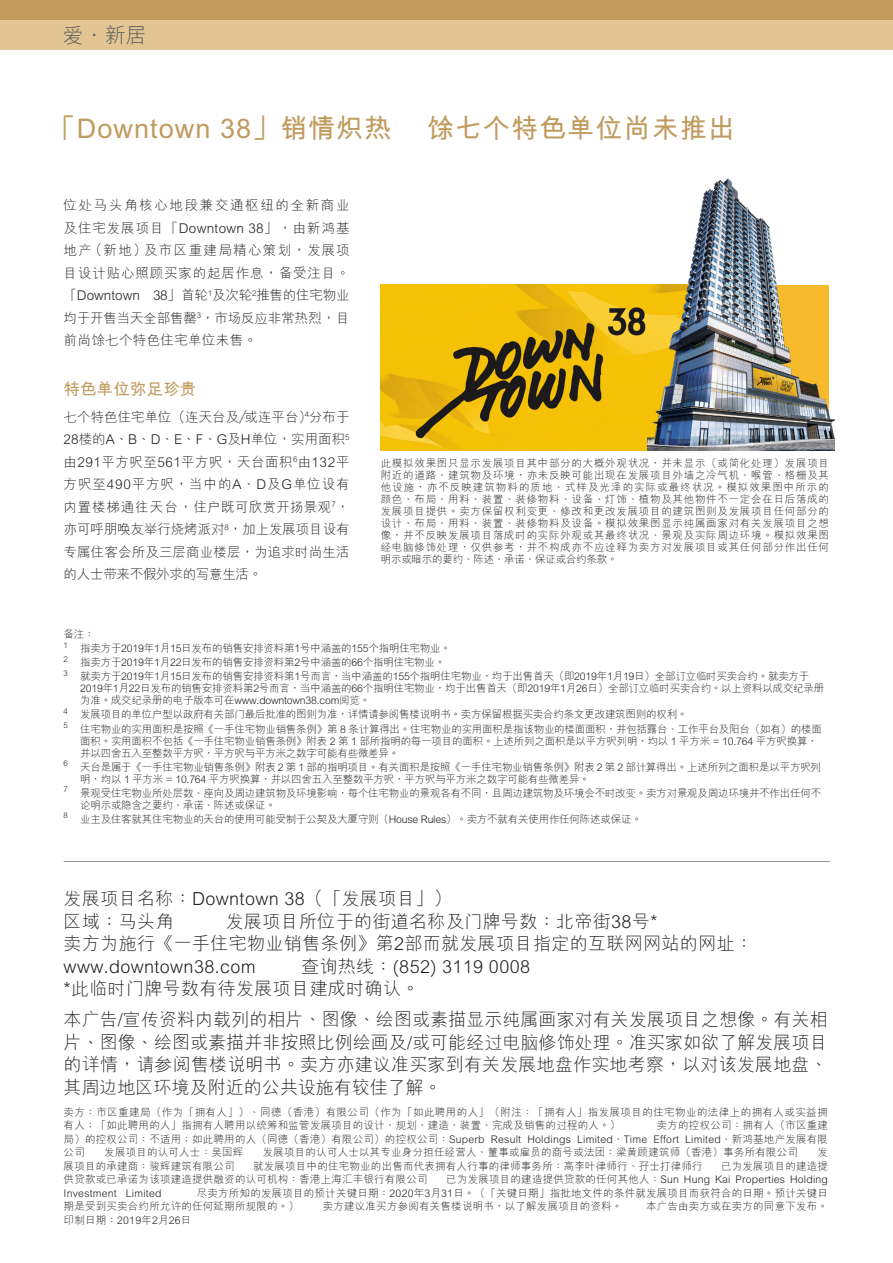
<style>
.page{position:relative;width:893px;height:1263px;background:#fff}
.page>*{position:absolute;margin:0;border:0;box-sizing:border-box;transform-origin:0 0}
.Headline{font:700 27px "M Hei HKS";letter-spacing:.04em;color:#c19b5e}
.t1{font:300 21px "M Hei HKS";color:#57585a}
.賣樓11pt{font:300 18px/22.5px "M Hei HKS";letter-spacing:.02em;color:#231f20}
.Subhead{font:700 16.5px "M Hei HKS";letter-spacing:.01em;color:#c19b5e}
.Subhead-2{font:300 13.5px/22.5px "M Hei HKS";letter-spacing:-.005em;color:#231f20;text-align:justify}
.賣樓7pt{font:300 10.5px/12px "M Hei HKS";letter-spacing:-.02em;color:#231f20}
.賣樓7pt-2{font:300 10.5px/13.5px "M Hei HKS";letter-spacing:.02em;color:#231f20}
.賣樓7pt-3{font:300 10.5px/13.5px "M Hei HKS";letter-spacing:.04em;color:#231f20}
</style>
<div class="page">
<hr style="left:64px;top:861px;width:766px;height:1px;background:#939598">
<img style="left:380px;top:285px;width:267px;height:165px">
<img style="left:647px;top:178px;width:187px;height:272px">
<div style="left:0;top:0;width:893px;height:20px;background:#c19b5e"></div>
<div style="left:0;top:20px;width:893px;height:29px;background:#e2c593"></div>
<p class="t1" style="left:63px;top:20px;width:86px">愛．新居</p>
<p class="Headline" style="left:49px;top:108px;width:344px">「Downtown 38」銷情熾熱</p>
<p class="Headline" style="left:427px;top:108px;width:309px">餘七個特色單位尚未推出</p>
<p class="Subhead-2" style="left:64px;top:193px;width:287px">位處馬頭角核心地段兼交通樞紐的全新商業及住宅發展項目「Downtown 38」，由新鴻基地產（新地）及市區重建局精心策劃，發展項目設計貼心照顧買家的起居作息，備受注目。「Downtown 38」首輪<sup>1</sup>及次輪<sup>2</sup>推售的住宅物業均於開售當天全部售罄<sup>3</sup>，市場反應非常熱烈，目前尚餘七個特色住宅單位未售。</p>
<p class="Subhead" style="left:64px;top:377px;width:135px">特色單位彌足珍貴</p>
<p class="Subhead-2" style="left:64px;top:405px;width:287px">七個特色住宅單位（連天台及／或連平台）<sup>4</sup>分布於28樓的A、B、D、E、F、G及H單位，實用面積<sup>5</sup>由291平方呎至561平方呎，天台面積<sup>6</sup>由132平方呎至490平方呎，當中的A、D及G單位設有內置樓梯通往天台，住戶既可欣賞開揚景觀<sup>7</sup>，亦可呼朋喚友舉行燒烤派對<sup>8</sup>，加上發展項目設有專屬住客會所及三層商業樓層，為追求時尚生活的人士帶來不假外求的寫意生活。</p>
<p class="賣樓7pt" style="left:381px;top:456px;width:450px;text-align:justify">此模擬效果圖只顯示發展項目其中部分的大概外觀狀況，並未顯示（或簡化處理）發展項目附近的道路、建築物及環境，亦未反映可能出現在發展項目外牆之冷氣機、喉管、格柵及其他設施，亦不反映建築物料的質地、式樣及光澤的實際或最終狀況。模擬效果圖中所示的顏色、布局、用料、裝置、裝修物料、設備、燈飾、植物及其他物件不一定會在日後落成的發展項目提供。賣方保留權利變更、修改和更改發展項目的建築圖則及發展項目任何部分的設計、布局、用料、裝置、裝修物料及設備。模擬效果圖顯示純屬畫家對有關發展項目之想像，並不反映發展項目落成時的實際外觀或其最終狀況、景觀及實際周邊環境。模擬效果圖經電腦修飾處理，僅供參考，並不構成亦不應詮釋為賣方對發展項目或其任何部分作出任何明示或暗示的要約、陳述、承諾、保證或合約條款。</p>
<p class="賣樓7pt" style="left:64px;top:628px;width:33px">備註：</p>
<p class="賣樓7pt" style="left:64px;top:642px;width:389px"><sup>1</sup> 指賣方於2019年1月15日發布的銷售安排資料第1號中涵蓋的155個指明住宅物業。</p>
<p class="賣樓7pt" style="left:64px;top:656px;width:383px"><sup>2</sup> 指賣方於2019年1月22日發布的銷售安排資料第2號中涵蓋的66個指明住宅物業。</p>
<p class="賣樓7pt" style="left:80px;top:670px;width:746px;text-indent:-16px"><sup>3</sup> 就賣方於2019年1月15日發布的銷售安排資料第1號而言，當中涵蓋的155個指明住宅物業，均於出售首天（即2019年1月19日）全部訂立臨時買賣合約。就賣方於<br>2019年1月22日發布的銷售安排資料第2號而言，當中涵蓋的66個指明住宅物業，均於出售首天（即2019年1月26日）全部訂立臨時買賣合約。以上資料以成交紀錄冊為準。成交紀錄冊的電子版本可在www.downtown38.com閱覽。</p>
<p class="賣樓7pt" style="left:64px;top:708px;width:625px"><sup>4</sup> 發展項目的單位戶型以政府有關部門最後批准的圖則為準，詳情請參閱售樓說明書。賣方保留根據買賣合約條文更改建築圖則的權利。</p>
<p class="賣樓7pt" style="left:80px;top:722px;width:743px;text-indent:-16px"><sup>5</sup> 住宅物業的實用面積是按照《一手住宅物業銷售條例》第 8 條計算得出。住宅物業的實用面積是指該物業的樓面面積，並包括露台、工作平台及陽台（如有）的樓面面積。實用面積不包括《一手住宅物業銷售條例》附表 2 第 1 部所指明的每一項目的面積。上述所列之面積是以平方呎列明，均以 1 平方米 = 10.764 平方呎換算，並以四捨五入至整數平方呎，平方呎與平方米之數字可能有些微差異。</p>
<p class="賣樓7pt" style="left:80px;top:760px;width:742px;text-indent:-16px"><sup>6</sup> 天台是屬於《一手住宅物業銷售條例》附表 2 第 1 部的指明項目。有關面積是按照《一手住宅物業銷售條例》附表 2 第 2 部計算得出。上述所列之面積是以平方呎列明，均以 1 平方米 = 10.764 平方呎換算，並以四捨五入至整數平方呎，平方呎與平方米之數字可能有些微差異。</p>
<p class="賣樓7pt" style="left:80px;top:787px;width:743px;text-indent:-16px"><sup>7</sup> 景觀受住宅物業所處層數、座向及周邊建築物及環境影響，每個住宅物業的景觀各有不同，且周邊建築物及環境會不時改變。賣方對景觀及周邊環境並不作出任何不論明示或隱含之要約、承諾、陳述或保證。</p>
<p class="賣樓7pt" style="left:64px;top:813px;width:580px"><sup>8</sup> 業主及住客就其住宅物業的天台的使用可能受制於公契及大廈守則（House Rules）。賣方不就有關使用作任何陳述或保證。</p>
<p class="賣樓11pt" style="left:64px;top:887px;width:390px">發展項目名稱：Downtown 38（「發展項目」）區域：馬頭角</p>
<p class="賣樓11pt" style="left:64px;top:909px;width:691px;text-indent:162px">發展項目所位於的街道名稱及門牌號數：北帝街38號*<br>賣方為施行《一手住宅物業銷售條例》第2部而就發展項目指定的互聯網網站的網址：www.downtown38.com</p>
<p class="賣樓11pt" style="left:64px;top:954px;width:468px;text-indent:237px">查詢熱線：(852) 3119 0008 *此臨時門牌號數有待發展項目建成時確認。</p>
<p class="賣樓11pt" style="left:64px;top:1008px;width:766px;text-align:justify">本廣告/宣傳資料內載列的相片、圖像、繪圖或素描顯示純屬畫家對有關發展項目之想像。有關相片、圖像、繪圖或素描並非按照比例繪畫及/或可能經過電腦修飾處理。準買家如欲了解發展項目的詳情，請參閱售樓說明書。賣方亦建議準買家到有關發展地盤作實地考察，以對該發展地盤、其周邊地區環境及附近的公共設施有較佳了解。</p>
<p class="賣樓7pt-3" style="left:64px;top:1105px;width:765px">賣方：市區重建局（作為「擁有人」）、同德（香港）有限公司（作為「如此聘用的人」（附註：「擁有人」指發展項目的住宅物業的法律上的擁有人或實益擁有人；「如此聘用的人」指擁有人聘用以統籌和監管發展項目的設計、規劃、建造、裝置、完成及銷售的過程的人。）</p>
<p class="賣樓7pt" style="left:64px;top:1118px;width:766px;line-height:13.5px;text-align:justify;text-indent:593px">賣方的控權公司：擁有人（市區重建局）的控權公司：不適用；如此聘用的人（同德（香港）有限公司）的控權公司：Superb Result Holdings Limited、Time Effort Limited、新鴻基地產發展有限公司</p>
<p class="賣樓7pt-2" style="left:104px;top:1145px;width:141px">發展項目的認可人士：吳國輝</p>
<p class="賣樓7pt-2" style="left:263px;top:1145px;width:537px">發展項目的認可人士以其專業身分擔任經營人、董事或僱員的商號或法團：梁黃顧建築師（香港）事務所有限公司</p>
<p class="賣樓7pt" style="left:817px;top:1146px;width:12px">發</p>
<p class="賣樓7pt-2" style="left:64px;top:1159px;width:173px">展項目的承建商：駿輝建築有限公司</p>
<p class="賣樓7pt-2" style="left:253px;top:1159px;width:451px">就發展項目中的住宅物業的出售而代表擁有人行事的律師事務所：高李葉律師行、孖士打律師行</p>
<p class="賣樓7pt-2" style="left:721px;top:1159px;width:108px">已為發展項目的建造提</p>
<p class="賣樓7pt-2" style="left:64px;top:1172px;width:365px">供貸款或已承諾為該項建造提供融資的認可機構：香港上海滙豐銀行有限公司</p>
<p class="賣樓7pt-2" style="left:446px;top:1172px;width:383px">已為發展項目的建造提供貸款的任何其他人：Sun Hung Kai Properties Holding</p>
<p class="賣樓7pt-2" style="left:64px;top:1186px;width:99px">Investment Limited</p>
<p class="賣樓7pt-2" style="left:64px;top:1186px;width:766px;text-indent:133px">盡賣方所知的發展項目的預計關鍵日期：2020年3月31日。（「關鍵日期」指批地文件的條件就發展項目而獲符合的日期。預計關鍵日期是受到買賣合約所允許的任何延期所規限的。）</p>
<p class="賣樓7pt-2" style="left:323px;top:1199px;width:301px">賣方建議準買方參閱有關售樓說明書，以了解發展項目的資料。</p>
<p class="賣樓7pt-2" style="left:646px;top:1199px;width:183px">本廣告由賣方或在賣方的同意下發布。</p>
<p class="賣樓7pt-2" style="left:64px;top:1213px;width:129px">印製日期：2019年2月26日</p>
</div>
